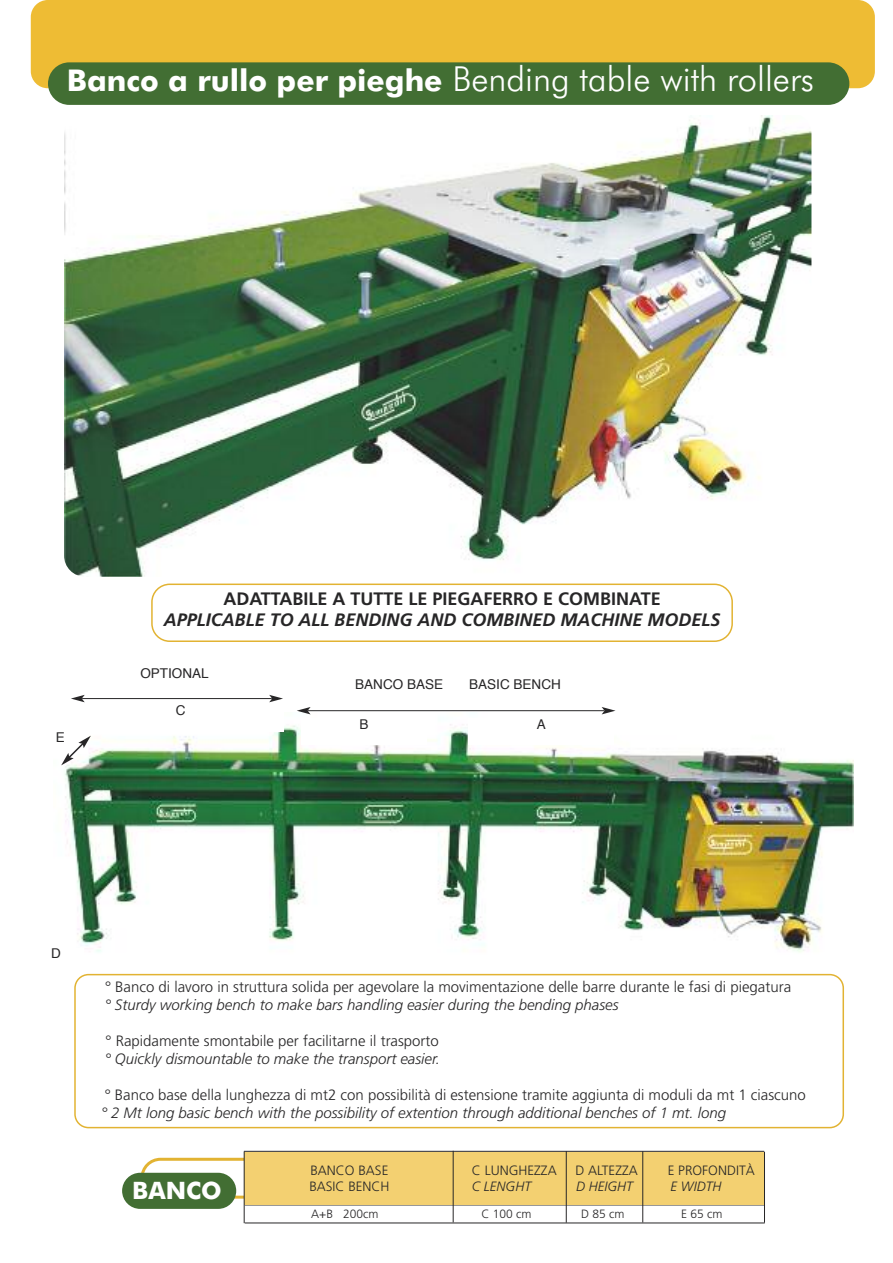
<style>
.page{position:relative;width:893px;height:1263px;background:#fff}
.page>*{position:absolute;margin:0;border:0;box-sizing:border-box;transform-origin:0 0}
.t1{font:300 34.5px "Futura BT";color:#fff}
.t2{font:700 24px "Futura BT";color:#fff}
.t3{font:italic 700 18px "Frutiger";color:#272627}
.t4{font:700 18px "Frutiger";color:#272627}
.t5{font:300 15px "Frutiger";color:#272627}
.t6{font:italic 300 15px "Frutiger";color:#272627}
.t7{font:300 13.5px/16.2px "Frutiger";color:#272627}
.t8{font:13.5px "Helvetica";color:#272627}
.t9{font:italic 300 13.5px "Frutiger";color:#272627}
.t10{font:300 12px "Frutiger";color:#272627}
.s1{font-weight:700;font-size:30px}
</style>
<div class="page">
<hr style="left:245px;top:1205px;width:520px;height:1px;background:#272627">
<hr style="left:245px;top:1223px;width:520px;height:1px;background:#272627">
<div style="left:31px;top:0;width:844px;height:88px;background:#eebc34;border-radius:17px"></div>
<div style="left:48px;top:62px;width:801px;height:43px;background:#426e33;border-radius:21px"></div>
<svg style="left:141px;top:1158px;width:103px;height:40px"></svg>
<div style="left:122px;top:1173px;width:114px;height:36px;background:#426e33;border-radius:18px"></div>
<div style="left:244px;top:1151px;width:521px;height:53px;background:#f3d071"></div>
<hr style="left:566px;top:1151px;width:1px;height:72px;background:#272627">
<hr style="left:642px;top:1151px;width:1px;height:71px;background:#272627">
<hr style="left:453px;top:1151px;width:1px;height:71px;background:#272627">
<img style="left:65px;top:116px;width:746px;height:461px">
<img style="left:61px;top:714px;width:792px;height:238px">
<svg style="left:151px;top:583px;width:582px;height:59px"></svg>
<div style="left:77px;top:705px;width:207px;height:27px;background:#fff"></div>
<div style="left:301px;top:719px;width:125px;height:26px;background:#fff"></div>
<div style="left:468px;top:718px;width:146px;height:27px;background:#fff"></div>
<div style="left:29px;top:948px;width:54px;height:22px;background:#fff"></div>
<div style="left:33px;top:732px;width:55px;height:22px;background:#fff"></div>
<svg style="left:74px;top:974px;width:770px;height:154px"></svg>
<hr style="left:82px;top:698px;width:190px;height:1px;background:#272627">
<svg style="left:71px;top:695px;width:14px;height:7px"></svg>
<svg style="left:269px;top:695px;width:14px;height:7px"></svg>
<hr style="left:308px;top:710px;width:296px;height:1px;background:#272627">
<svg style="left:297px;top:707px;width:14px;height:7px"></svg>
<svg style="left:602px;top:707px;width:13px;height:7px"></svg>
<svg style="left:61px;top:736px;width:30px;height:29px"></svg>
<hr style="left:244px;top:1151px;width:1px;height:72px;background:#272627">
<hr style="left:764px;top:1152px;width:1px;height:71px;background:#272627">
<hr style="left:244px;top:1151px;width:520px;height:1px;background:#272627">
<h1 class="t1" style="left:67px;top:65px;width:749px"><span class="s1">Banco a rullo per pieghe</span> Bending table with rollers</h1>
<p class="t4" style="left:223px;top:591px;width:439px">ADATTABILE A TUTTE LE PIEGAFERRO E COMBINATE</p>
<p class="t3" style="left:164px;top:613px;width:558px">APPLICABLE TO ALL BENDING AND COMBINED MACHINE MODELS</p>
<p class="t8" style="left:56px;top:732px;width:11px">E</p>
<p class="t8" style="left:140px;top:668px;width:70px">OPTIONAL</p>
<p class="t8" style="left:176px;top:705px;width:11px">C</p>
<p class="t8" style="left:355px;top:678px;width:89px">BANCO BASE</p>
<p class="t8" style="left:469px;top:678px;width:93px">BASIC BENCH</p>
<p class="t8" style="left:359px;top:718px;width:11px">B</p>
<p class="t8" style="left:537px;top:718px;width:11px">A</p>
<p class="t8" style="left:51px;top:948px;width:11px">D</p>
<p class="t5" style="left:105px;top:980px;width:687px">° Banco di lavoro in struttura solida per agevolare la movimentazione delle barre durante le fasi di piegatura</p>
<p class="t6" style="left:105px;top:998px;width:515px">° Sturdy working bench to make bars handling easier during the bending phases</p>
<p class="t5" style="left:106px;top:1034px;width:335px">° Rapidamente smontabile per facilitarne il trasporto</p>
<p class="t6" style="left:105px;top:1052px;width:337px">° Quickly dismountable to make the transport easier.</p>
<p class="t5" style="left:105px;top:1088px;width:703px">° Banco base della lunghezza di mt2 con possibilità di estensione tramite aggiunta di moduli da mt 1 ciascuno</p>
<p class="t6" style="left:101px;top:1106px;width:627px">° 2 Mt long basic bench with the possibility of extention through additional benches of 1 mt. long</p>
<h2 class="t2" style="left:132px;top:1180px;width:91px">BANCO</h2>
<p class="t7" style="left:309px;top:1163px;width:82px">BANCO BASE<br>BASIC BENCH</p>
<p class="t7" style="left:472px;top:1163px;width:86px">C LUNGHEZZA</p>
<p class="t7" style="left:575px;top:1163px;width:64px">D ALTEZZA</p>
<p class="t7" style="left:668px;top:1163px;width:88px">E PROFONDITÀ</p>
<p class="t9" style="left:472px;top:1180px;width:61px">C LENGHT</p>
<p class="t9" style="left:576px;top:1180px;width:58px">D HEIGHT</p>
<p class="t9" style="left:670px;top:1180px;width:52px">E WIDTH</p>
<p class="t10" style="left:311px;top:1209px;width:69px">A+B 200cm</p>
<p class="t10" style="left:481px;top:1209px;width:51px">C 100 cm</p>
<p class="t10" style="left:581px;top:1209px;width:45px">D 85 cm</p>
<p class="t10" style="left:681px;top:1209px;width:43px">E 65 cm</p>
</div>
